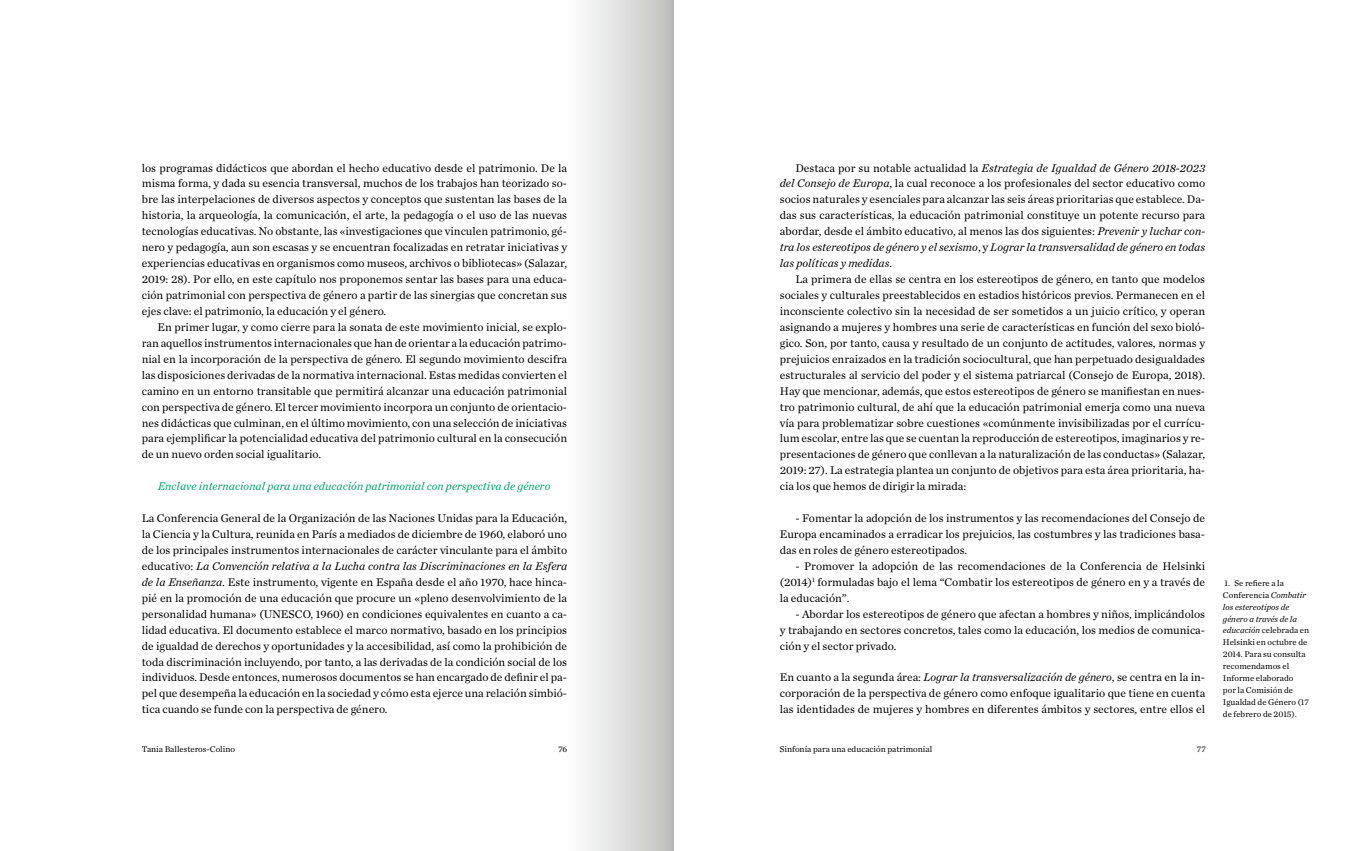
<style>
.page{position:relative;width:1347px;height:851px;background:#fff}
.page>*{position:absolute;margin:0;border:0;box-sizing:border-box;transform-origin:0 0}
.t1{font:11.62px/15.9px "Chronicle Text G1";color:#000;text-align:justify}
.t2{font:italic 11.62px "Chronicle Text G1";letter-spacing:.005em;color:#00a366}
.t3{font:8.75px/11.9px "Chronicle Text G1";color:#000}
.s1{font-style:italic}
</style>
<div class="page">
<div style="left:546px;top:0;width:127px;height:850px;background:linear-gradient(to right,#fff,#c2c2c2)"></div>
<p class="t1" style="left:142px;top:159px;width:427px">los programas didácticos que abordan el hecho educativo desde el patrimonio. De la misma forma, y dada su esencia transversal, muchos de los trabajos han teorizado so&shy;bre las interpelaciones de diversos aspectos y conceptos que sustentan las bases de la historia, la arqueología, la comunicación, el arte, la pedagogía o el uso de las nuevas tecnologías educativas. No obstante, las «investigaciones que vinculen patrimonio, gé&shy;nero y pedagogía, aun son escasas y se encuentran focalizadas en retratar iniciativas y experiencias educativas en organismos como museos, archivos o bibliotecas» (Salazar, 2019: 28). Por ello, en este capítulo nos proponemos sentar las bases para una educa&shy;ción patrimonial con perspectiva de género a partir de las sinergias que concretan sus ejes clave: el patrimonio, la educación y el género.</p>
<p class="t1" style="left:142px;top:318px;width:427px;text-indent:16px">En primer lugar, y como cierre para la sonata de este movimiento inicial, se explo&shy;ran aquellos instrumentos internacionales que han de orientar a la educación patrimo&shy;nial en la incorporación de la perspectiva de género. El segundo movimiento descifra las disposiciones derivadas de la normativa internacional. Estas medidas convierten el camino en un entorno transitable que permitirá alcanzar una educación patrimonial con perspectiva de género. El tercer movimiento incorpora un conjunto de orientacio&shy;nes didácticas que culminan, en el último movimiento, con una selección de iniciativas para ejemplificar la potencialidad educativa del patrimonio cultural en la consecución de un nuevo orden social igualitario.</p>
<p class="t2" style="left:158px;top:477px;width:394px">Enclave internacional para una educación patrimonial con perspectiva de género</p>
<p class="t1" style="left:142px;top:509px;width:427px">La Conferencia General de la Organización de las Naciones Unidas para la Educación, la Ciencia y la Cultura, reunida en París a mediados de diciembre de 1960, elaboró uno de los principales instrumentos internacionales de carácter vinculante para el ámbito educativo: <span class="s1">La Convención relativa a la Lucha contra las Discriminaciones en la Esfera de la Enseñanza</span>. Este instrumento, vigente en España desde el año 1970, hace hinca&shy;pié en la promoción de una educación que procure un «pleno desenvolvimiento de la personalidad humana» (UNESCO, 1960) en condiciones equivalentes en cuanto a ca&shy;lidad educativa. El documento establece el marco normativo, basado en los principios de igualdad de derechos y oportunidades y la accesibilidad, así como la prohibición de toda discriminación incluyendo, por tanto, a las derivadas de la condición social de los individuos. Desde entonces, numerosos documentos se han encargado de definir el pa&shy;pel que desempeña la educación en la sociedad y cómo esta ejerce una relación simbió&shy;tica cuando se funde con la perspectiva de género.</p>
<p class="t1" style="left:780px;top:159px;width:427px;text-indent:16px">Destaca por su notable actualidad la <span class="s1">Estrategia de Igualdad de Género 2018-2023 del Consejo de Europa</span>, la cual reconoce a los profesionales del sector educativo como socios naturales y esenciales para alcanzar las seis áreas prioritarias que establece. Da&shy;das sus características, la educación patrimonial constituye un potente recurso para abordar, desde el ámbito educativo, al menos las dos siguientes: <span class="s1">Prevenir y luchar con&shy;tra los estereotipos de género y el sexismo</span>, y <span class="s1">Lograr la transversalidad de género en todas las políticas y medidas</span>.</p>
<p class="t1" style="left:780px;top:270px;width:427px;text-indent:16px">La primera de ellas se centra en los estereotipos de género, en tanto que modelos sociales y culturales preestablecidos en estadios históricos previos. Permanecen en el inconsciente colectivo sin la necesidad de ser sometidos a un juicio crítico, y operan asignando a mujeres y hombres una serie de características en función del sexo bioló&shy;gico. Son, por tanto, causa y resultado de un conjunto de actitudes, valores, normas y prejuicios enraizados en la tradición sociocultural, que han perpetuado desigualdades estructurales al servicio del poder y el sistema patriarcal (Consejo de Europa, 2018).<br>Hay que mencionar, además, que estos estereotipos de género se manifiestan en nues&shy;tro patrimonio cultural, de ahí que la educación patrimonial emerja como una nueva vía para problematizar sobre cuestiones «comúnmente invisibilizadas por el currícu&shy;lum escolar, entre las que se cuentan la reproducción de estereotipos, imaginarios y re&shy;presentaciones de género que conllevan a la naturalización de las conductas» (Salazar, 2019: 27). La estrategia plantea un conjunto de objetivos para esta área prioritaria, ha&shy;cia los que hemos de dirigir la mirada:</p>
<p class="t1" style="left:780px;top:509px;width:427px;text-indent:16px">- Fomentar la adopción de los instrumentos y las recomendaciones del Consejo de Europa encaminados a erradicar los prejuicios, las costumbres y las tradiciones basa&shy;das en roles de género estereotipados.</p>
<p class="t1" style="left:780px;top:557px;width:427px;text-indent:16px">- Promover la adopción de las recomendaciones de la Conferencia de Helsinki (2014)<sup>1</sup> formuladas bajo el lema “Combatir los estereotipos de género en y a través de la educación”.</p>
<p class="t1" style="left:780px;top:605px;width:427px;text-indent:16px">- Abordar los estereotipos de género que afectan a hombres y niños, implicándolos y trabajando en sectores concretos, tales como la educación, los medios de comunica&shy;ción y el sector privado.</p>
<p class="t1" style="left:780px;top:669px;width:427px">En cuanto a la segunda área: <span class="s1">Lograr la transversalización de género</span>, se centra en la in&shy;corporación de la perspectiva de género como enfoque igualitario que tiene en cuenta las identidades de mujeres y hombres en diferentes ámbitos y sectores, entre ellos el</p>
<p class="t3" style="left:142px;top:742px;width:95px">Tania Ballesteros-Colino</p>
<p class="t3" style="left:558px;top:742px;width:10px">76</p>
<p class="t3" style="left:780px;top:742px;width:154px">Sinfonía para una educación patrimonial</p>
<p class="t3" style="left:1196px;top:742px;width:10px">77</p>
<p class="t3" style="left:1222px;top:576px;width:88px">1. Se refiere a la<br>Conferencia <span class="s1">Combatir los estereotipos de género a través de la educación</span> celebrada en<br>Helsinki en octubre de<br>2014. Para su consulta recomendamos el<br>Informe elaborado<br>por la Comisión de<br>Igualdad de Género (17 de febrero de 2015).</p>
</div>
